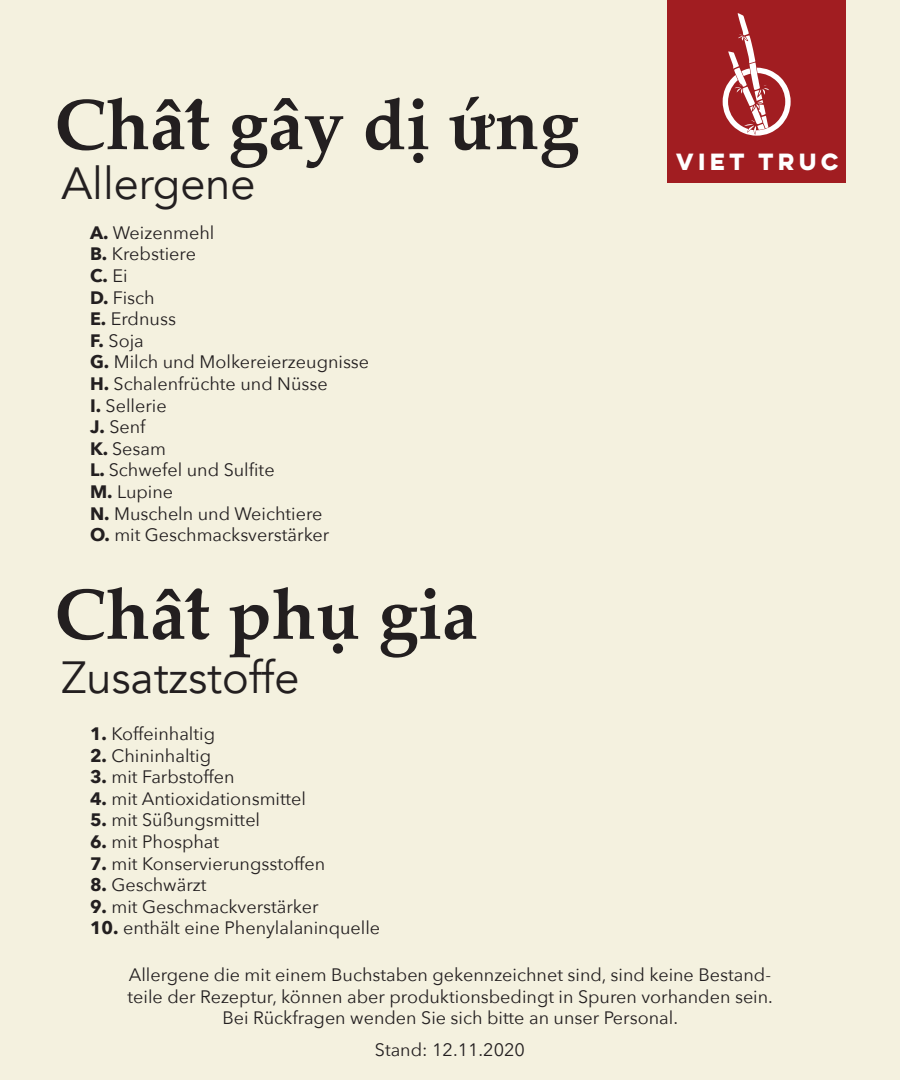
<style>
.page{position:relative;width:900px;height:1080px;background:#f4f1df}
.page>*{position:absolute;margin:0;border:0;box-sizing:border-box;transform-origin:0 0}
.t1{font:700 72px "Palatino";color:#231f20}
.t2{font:45px "Avenir";color:#231f20}
.t3{font:700 21px "Lulo Clean W01 One";color:#fff}
.t4{font:18px/21.6px "Avenir Next";color:#231f20;text-align:center}
.t5{font:700 18px "Avenir Next";color:#231f20}
.s1{font-weight:700}
.s2{font-weight:400}
</style>
<div class="page">
<div style="left:667px;top:0;width:179px;height:183px;background:#a11d21"></div>
<svg style="left:723px;top:13px;width:68px;height:123px"></svg>
<p class="t1" style="left:54px;top:63px;width:526px">Chất gây dị ứng</p>
<p class="t2" style="left:61px;top:157px;width:196px">Allergene</p>
<p class="t4" style="left:90px;top:221px;width:126px"><span class="s1">A.</span> Weizenmehl</p>
<p class="t4" style="left:90px;top:243px;width:108px"><span class="s1">B.</span> Krebstiere</p>
<p class="t5" style="left:90px;top:260px;width:39px">C. <span class="s2">Ei</span></p>
<p class="t4" style="left:90px;top:286px;width:66px"><span class="s1">D.</span> Fisch</p>
<p class="t4" style="left:90px;top:307px;width:88px"><span class="s1">E.</span> Erdnuss</p>
<p class="t4" style="left:90px;top:329px;width:55px"><span class="s1">F.</span> Soja</p>
<p class="t4" style="left:90px;top:351px;width:281px"><span class="s1">G.</span> Milch und Molkereierzeugnisse</p>
<p class="t4" style="left:90px;top:372px;width:239px"><span class="s1">H.</span> Schalenfrüchte und Nüsse</p>
<p class="t4" style="left:90px;top:394px;width:78px"><span class="s1">I.</span> Sellerie</p>
<p class="t4" style="left:90px;top:415px;width:57px"><span class="s1">J.</span> Senf</p>
<p class="t4" style="left:90px;top:437px;width:78px"><span class="s1">K.</span> Sesam</p>
<p class="t4" style="left:90px;top:459px;width:186px"><span class="s1">L.</span> Schwefel und Sulfite</p>
<p class="t4" style="left:90px;top:480px;width:85px"><span class="s1">M.</span> Lupine</p>
<p class="t4" style="left:90px;top:502px;width:234px"><span class="s1">N.</span> Muscheln und Weichtiere</p>
<p class="t4" style="left:90px;top:523px;width:241px"><span class="s1">O.</span> mit Geschmacksverstärker</p>
<p class="t1" style="left:54px;top:553px;width:425px">Chất phụ gia</p>
<p class="t2" style="left:61px;top:650px;width:240px">Zusatzstoffe</p>
<p class="t3" style="left:676px;top:146px;width:168px">VIET TRUC</p>
<p class="t4" style="left:90px;top:722px;width:127px"><span class="s1">1.</span> Koffeinhaltig</p>
<p class="t4" style="left:90px;top:744px;width:123px"><span class="s1">2.</span> Chininhaltig</p>
<p class="t4" style="left:90px;top:765px;width:146px"><span class="s1">3.</span> mit Farbstoffen</p>
<p class="t4" style="left:90px;top:787px;width:218px"><span class="s1">4.</span> mit Antioxidationsmittel</p>
<p class="t4" style="left:90px;top:809px;width:172px"><span class="s1">5.</span> mit Süßungsmittel</p>
<p class="t4" style="left:90px;top:830px;width:131px"><span class="s1">6.</span> mit Phosphat</p>
<p class="t4" style="left:90px;top:852px;width:237px"><span class="s1">7.</span> mit Konservierungsstoffen</p>
<p class="t4" style="left:90px;top:873px;width:118px"><span class="s1">8.</span> Geschwärzt</p>
<p class="t4" style="left:90px;top:895px;width:230px"><span class="s1">9.</span> mit Geschmackverstärker</p>
<p class="t4" style="left:90px;top:917px;width:292px"><span class="s1">10.</span> enthält eine Phenylalaninquelle</p>
<p class="t4" style="left:128px;top:963px;width:647px">Allergene die mit einem Buchstaben gekennzeichnet sind, sind keine Bestand&shy;teile der Rezeptur, können aber produktionsbedingt in Spuren vorhanden sein.<br>Bei Rückfragen wenden Sie sich bitte an unser Personal.</p>
<p class="t4" style="left:375px;top:1038px;width:152px">Stand: 12.11.2020</p>
</div>
